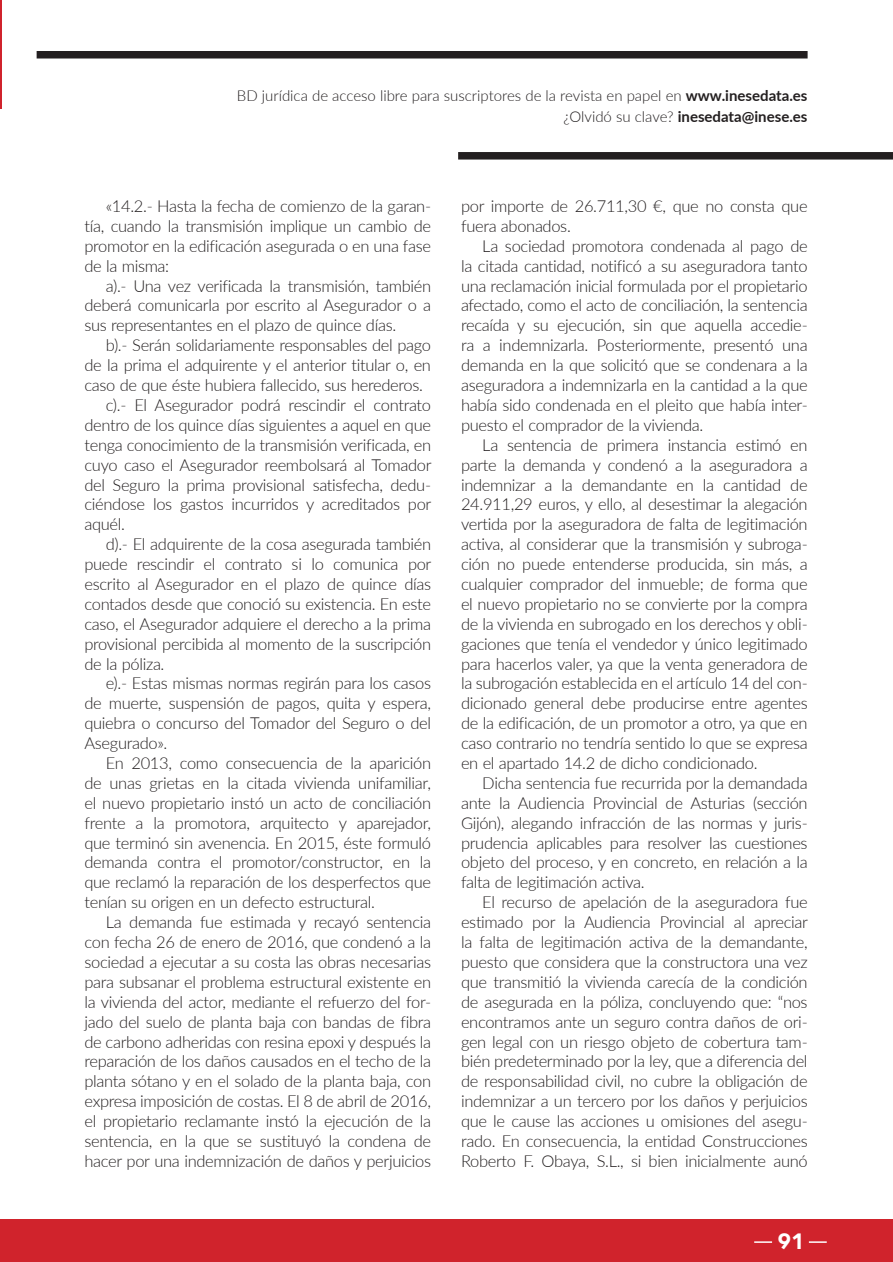
<style>
.page{position:relative;width:893px;height:1262px;background:#fff}
.page>*{position:absolute;margin:0;border:0;box-sizing:border-box;transform-origin:0 0}
.t1{font:700 24px "Arboria";color:#fff}
.t2{font:300 16.5px/20px "Lato";letter-spacing:-.02em;color:#231f20;text-align:justify}
.t3{font:300 15px/21.6px "Lato";color:#231f20;text-align:right}
.s1{font-weight:700}
</style>
<div class="page">
<div style="left:37px;top:51px;width:770px;height:7px;background:#231f20"></div>
<div style="left:458px;top:152px;width:434px;height:7px;background:#231f20"></div>
<div style="left:0;top:1219px;width:892px;height:42px;background:#d0232c"></div>
<svg style="left:754px;top:1241px;width:18px;height:1px"></svg>
<svg style="left:808px;top:1241px;width:18px;height:1px"></svg>
<hr style="left:0;top:0;width:2px;height:109px;background:#d0232c">
<p class="t3" style="left:237px;top:84px;width:572px">BD jurídica de acceso libre para suscriptores de la revista en papel en <span class="s1">www.inesedata.es </span>¿Olvidó su clave? <span class="s1">inesedata@inese.es</span></p>
<p class="t2" style="left:84px;top:195px;width:348px;text-indent:21px">«14.2.- Hasta la fecha de comienzo de la garan&shy;tía, cuando la transmisión implique un cambio de promotor en la edificación asegurada o en una fase de la misma:</p>
<p class="t2" style="left:84px;top:275px;width:348px;text-indent:21px">a).- Una vez verificada la transmisión, también deberá comunicarla por escrito al Asegurador o a sus representantes en el plazo de quince días.</p>
<p class="t2" style="left:84px;top:335px;width:348px;text-indent:21px">b).- Serán solidariamente responsables del pago de la prima el adquirente y el anterior titular o, en caso de que éste hubiera fallecido, sus herederos.</p>
<p class="t2" style="left:84px;top:394px;width:348px;text-indent:21px">c).- El Asegurador podrá rescindir el contrato dentro de los quince días siguientes a aquel en que tenga conocimiento de la transmisión verificada, en cuyo caso el Asegurador reembolsará al Tomador del Seguro la prima provisional satisfecha, dedu&shy;ciéndose los gastos incurridos y acreditados por aquél.</p>
<p class="t2" style="left:84px;top:533px;width:348px;text-indent:21px">d).- El adquirente de la cosa asegurada también puede rescindir el contrato si lo comunica por escrito al Asegurador en el plazo de quince días contados desde que conoció su existencia. En este caso, el Asegurador adquiere el derecho a la prima provisional percibida al momento de la suscripción de la póliza.</p>
<p class="t2" style="left:84px;top:673px;width:348px;text-indent:21px">e).- Estas mismas normas regirán para los casos de muerte, suspensión de pagos, quita y espera, quiebra o concurso del Tomador del Seguro o del Asegurado».</p>
<p class="t2" style="left:84px;top:752px;width:348px;text-indent:21px">En 2013, como consecuencia de la aparición de unas grietas en la citada vivienda unifamiliar, el nuevo propietario instó un acto de conciliación frente a la promotora, arquitecto y aparejador, que terminó sin avenencia. En 2015, éste formuló demanda contra el promotor/constructor, en la que reclamó la reparación de los desperfectos que tenían su origen en un defecto estructural.</p>
<p class="t2" style="left:84px;top:911px;width:348px;text-indent:21px">La demanda fue estimada y recayó sentencia con fecha 26 de enero de 2016, que condenó a la sociedad a ejecutar a su costa las obras necesarias para subsanar el problema estructural existente en la vivienda del actor, mediante el refuerzo del for&shy;jado del suelo de planta baja con bandas de fibra de carbono adheridas con resina epoxi y después la reparación de los daños causados en el techo de la planta sótano y en el solado de la planta baja, con expresa imposición de costas. El 8 de abril de 2016, el propietario reclamante instó la ejecución de la sentencia, en la que se sustituyó la condena de hacer por una indemnización de daños y perjuicios</p>
<p class="t2" style="left:461px;top:195px;width:348px">por importe de 26.711,30 €, que no consta que fuera abonados.</p>
<p class="t2" style="left:461px;top:235px;width:348px;text-indent:21px">La sociedad promotora condenada al pago de la citada cantidad, notificó a su aseguradora tanto una reclamación inicial formulada por el propietario afectado, como el acto de conciliación, la sentencia recaída y su ejecución, sin que aquella accedie&shy;ra a indemnizarla. Posteriormente, presentó una demanda en la que solicitó que se condenara a la aseguradora a indemnizarla en la cantidad a la que había sido condenada en el pleito que había inter&shy;puesto el comprador de la vivienda.</p>
<p class="t2" style="left:461px;top:434px;width:348px;text-indent:21px">La sentencia de primera instancia estimó en parte la demanda y condenó a la aseguradora a indemnizar a la demandante en la cantidad de 24.911,29 euros, y ello, al desestimar la alegación vertida por la aseguradora de falta de legitimación activa, al considerar que la transmisión y subroga&shy;ción no puede entenderse producida, sin más, a cualquier comprador del inmueble; de forma que el nuevo propietario no se convierte por la compra de la vivienda en subrogado en los derechos y obli&shy;gaciones que tenía el vendedor y único legitimado para hacerlos valer, ya que la venta generadora de la subrogación establecida en el artículo 14 del con&shy;dicionado general debe producirse entre agentes de la edificación, de un promotor a otro, ya que en caso contrario no tendría sentido lo que se expresa en el apartado 14.2 de dicho condicionado.</p>
<p class="t2" style="left:461px;top:772px;width:348px;text-indent:21px">Dicha sentencia fue recurrida por la demandada ante la Audiencia Provincial de Asturias (sección Gijón), alegando infracción de las normas y juris&shy;prudencia aplicables para resolver las cuestiones objeto del proceso, y en concreto, en relación a la falta de legitimación activa.</p>
<p class="t2" style="left:461px;top:891px;width:348px;text-indent:21px">El recurso de apelación de la aseguradora fue estimado por la Audiencia Provincial al apreciar la falta de legitimación activa de la demandante, puesto que considera que la constructora una vez que transmitió la vivienda carecía de la condición de asegurada en la póliza, concluyendo que: “nos encontramos ante un seguro contra daños de ori&shy;gen legal con un riesgo objeto de cobertura tam&shy;bién predeterminado por la ley, que a diferencia del de responsabilidad civil, no cubre la obligación de indemnizar a un tercero por los daños y perjuicios que le cause las acciones u omisiones del asegu&shy;rado. En consecuencia, la entidad Construcciones Roberto F. Obaya, S.L., si bien inicialmente aunó</p>
<h1 class="t1" style="left:777px;top:1223px;width:27px">91</h1>
</div>
